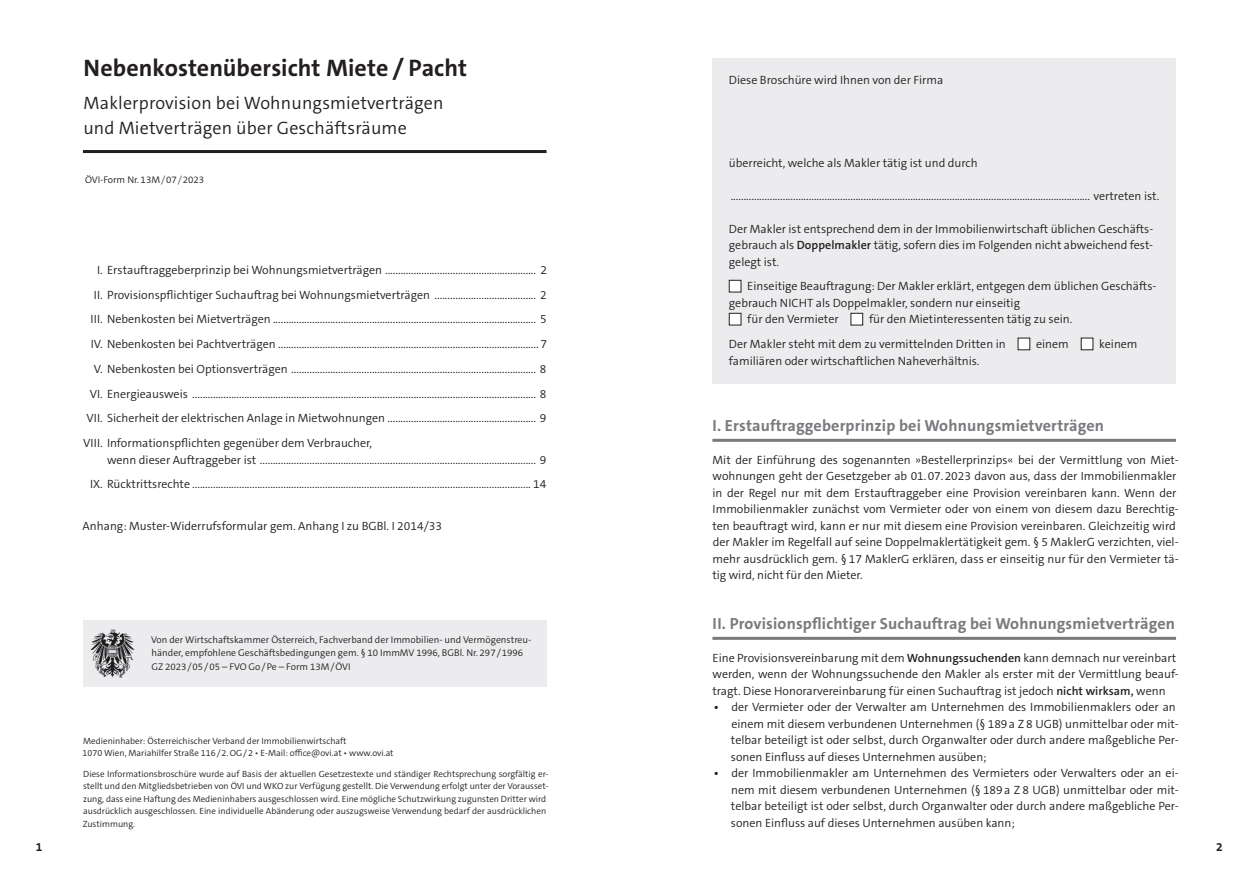
<style>
.page{position:relative;width:1259px;height:893px;background:#fff}
.page>*{position:absolute;margin:0;border:0;box-sizing:border-box;transform-origin:0 0}
.t1{font:700 24px "The Sans C5";color:#231f20}
.t2{font:300 18px/24.8px "The Sans C5";letter-spacing:.01em;color:#231f20}
.t3{font:700 16.2px "The Sans C5";letter-spacing:.01em;color:#787a7d}
.t4{font:300 12px/16.5px "The Sans C5";color:#231f20}
.t5{font:700 12px "The Sans C5";color:#231f20}
.t6{font:300 9.75px/13.5px "The Sans C5";color:#231f20}
.t7{font:300 9px/12.3px "The Sans C5";color:#231f20}
.s1{font-style:inherit}
.s2{font-weight:600}
</style>
<div class="page">
<hr style="left:712px;top:439px;width:464px;height:3px;background:#787a7d">
<hr style="left:712px;top:637px;width:464px;height:3px;background:#787a7d">
<div style="left:83px;top:620px;width:463px;height:66px;background:#ececee"></div>
<img style="left:91px;top:629px;width:44px;height:49px">
<hr style="left:83px;top:150px;width:463px;height:3px;background:#231f20">
<div style="left:712px;top:59px;width:464px;height:226px;background:#ececee"></div>
<div style="left:712px;top:265px;width:464px;height:78px;background:#ececee"></div>
<div style="left:712px;top:323px;width:464px;height:61px;background:#ececee"></div>
<div style="left:729px;top:280px;width:12px;height:12px;background:#fff"></div>
<div style="left:729px;top:280px;width:12px;height:12px;border:1px solid #231f20"></div>
<div style="left:729px;top:313px;width:12px;height:12px;background:#fff"></div>
<div style="left:729px;top:313px;width:12px;height:12px;border:1px solid #231f20"></div>
<div style="left:851px;top:313px;width:11px;height:12px;background:#fff"></div>
<div style="left:850px;top:313px;width:13px;height:12px;border:1px solid #231f20"></div>
<div style="left:1018px;top:338px;width:12px;height:12px;background:#fff"></div>
<div style="left:1081px;top:338px;width:12px;height:12px;background:#fff"></div>
<h1 class="t1" style="left:84px;top:52px;width:385px">Nebenkostenübersicht Miete / Pacht</h1>
<h2 class="t2" style="left:83px;top:90px;width:362px">Maklerprovision bei Wohnungsmietverträgen und Mietverträgen über Geschäftsräume</h2>
<p class="t6" style="left:85px;top:173px;width:121px">ÖVI-Form Nr. 13M <span class="s1">/</span> 07 <span class="s1">/</span> 2023</p>
<p class="t4" style="left:97px;top:262px;width:451px">I. Erstauftraggeberprinzip bei Wohnungsmietverträgen .......................................................... 2</p>
<p class="t4" style="left:94px;top:286px;width:454px">II. Provisionspflichtiger Suchauftrag bei Wohnungsmietverträgen ....................................... 2</p>
<p class="t4" style="left:90px;top:311px;width:458px">III. Nebenkosten bei Mietverträgen ..................................................................................................... 5</p>
<p class="t4" style="left:91px;top:336px;width:458px">IV. Nebenkosten bei Pachtverträgen .................................................................................................... 7</p>
<p class="t4" style="left:94px;top:361px;width:454px">V. Nebenkosten bei Optionsverträgen .............................................................................................. 8</p>
<p class="t4" style="left:90px;top:385px;width:458px">VI. Energieausweis .................................................................................................................................... 8</p>
<p class="t4" style="left:86px;top:410px;width:461px">VII. Sicherheit der elektrischen Anlage in Mietwohnungen ......................................................... 9</p>
<p class="t4" style="left:83px;top:435px;width:291px">VIII. Informationspflichten gegenüber dem Verbraucher,</p>
<p class="t4" style="left:90px;top:447px;width:458px;line-height:24.8px;text-align:right">wenn dieser Auftraggeber ist .......................................................................................................... 9<br>IX. Rücktrittsrechte .................................................................................................................................. 14</p>
<p class="t4" style="left:83px;top:517px;width:361px">Anhang: Muster-Widerrufsformular gem. Anhang I zu BGBl. I 2014/33</p>
<p class="t6" style="left:151px;top:633px;width:381px">Von der Wirtschaftskammer Österreich, Fachverband der Immobilien- und Vermögenstreu&shy;händer, empfohlene Geschäftsbedingungen gem. § 10 ImmMV 1996, BGBl. Nr. 297 / 1996<br>GZ 2023 / 05 / 05 – FVO Go / Pe – Form 13M / ÖVI</p>
<p class="t7" style="left:83px;top:735px;width:312px">Medieninhaber: Österreichischer Verband der Immobilienwirtschaft<br>1070 Wien, Mariahilfer Straße 116 / 2. OG / 2 • E-Mail: office@ovi.at • www.ovi.at</p>
<p class="t7" style="left:83px;top:768px;width:467px">Diese Informationsbroschüre wurde auf Basis der aktuellen Gesetzestexte und ständiger Rechtsprechung sorgfältig er&shy;stellt und den Mitgliedsbetrieben von ÖVI und WKO zur Verfügung gestellt. Die Verwendung erfolgt unter der Vorausset&shy;zung, dass eine Haftung des Medieninhabers ausgeschlossen wird. Eine mögliche Schutzwirkung zugunsten Dritter wird ausdrücklich ausgeschlossen. Eine individuelle Abänderung oder auszugsweise Verwendung bedarf der ausdrücklichen Zustimmung.</p>
<p class="t4" style="left:729px;top:72px;width:216px">Diese Broschüre wird Ihnen von der Firma</p>
<p class="t4" style="left:729px;top:154px;width:250px">überreicht, welche als Makler tätig ist und durch</p>
<p class="t4" style="left:730px;top:187px;width:430px">.......................................................................................................................................... vertreten ist.</p>
<p class="t4" style="left:729px;top:220px;width:426px;text-align:justify">Der Makler ist entsprechend dem in der Immobilienwirtschaft üblichen Geschäfts&shy;gebrauch als <span class="s2">Doppelmakler</span> tätig, sofern dies im Folgenden nicht abweichend fest&shy;gelegt ist.</p>
<p class="t4" style="left:747px;top:278px;width:410px">Einseitige Beauftragung: Der Makler erklärt, entgegen dem üblichen Geschäfts-</p>
<p class="t4" style="left:729px;top:295px;width:293px">gebrauch NICHT als Doppelmakler, sondern nur einseitig</p>
<p class="t4" style="left:747px;top:311px;width:93px">für den Vermieter</p>
<p class="t4" style="left:729px;top:307px;width:345px;line-height:24.8px;text-indent:140px">für den Mietinteressenten tätig zu sein.<br>Der Makler steht mit dem zu vermittelnden Dritten in</p>
<p class="t4" style="left:1036px;top:336px;width:34px">einem</p>
<p class="t4" style="left:1099px;top:336px;width:40px">keinem</p>
<p class="t4" style="left:729px;top:352px;width:252px">familiären oder wirtschaftlichen Naheverhältnis.</p>
<h3 class="t3" style="left:712px;top:415px;width:393px">I. Erstauftraggeberprinzip bei Wohnungsmietverträgen</h3>
<p class="t4" style="left:712px;top:451px;width:468px">Mit der Einführung des sogenannten »Bestellerprinzips« bei der Vermittlung von Miet&shy;wohnungen geht der Gesetzgeber ab 01. 07. 2023 davon aus, dass der Immobilienmakler in der Regel nur mit dem Erstauftraggeber eine Provision vereinbaren kann. Wenn der Immobilienmakler zunächst vom Vermieter oder von einem von diesem dazu Berechtig&shy;ten beauftragt wird, kann er nur mit diesem eine Provision vereinbaren. Gleichzeitig wird der Makler im Regelfall auf seine Doppelmaklertätigkeit gem. § 5 MaklerG verzichten, viel&shy;mehr ausdrücklich gem. § 17 MaklerG erklären, dass er einseitig nur für den Vermieter tä&shy;tig wird, nicht für den Mieter.</p>
<h3 class="t3" style="left:712px;top:613px;width:464px">II. Provisionspflichtiger Suchauftrag bei Wohnungsmietverträgen</h3>
<p class="t4" style="left:712px;top:649px;width:468px">Eine Provisionsvereinbarung mit dem <span class="s2">Wohnungssuchenden</span> kann demnach nur vereinbart werden, wenn der Wohnungssuchende den Makler als erster mit der Vermittlung beauf&shy;tragt. Diese Honorarvereinbarung für einen Suchauftrag ist jedoch <span class="s2">nicht wirksam,</span> wenn</p>
<p class="t4" style="left:731px;top:699px;width:449px;text-indent:-17px"><span class="s2">•</span> der Vermieter oder der Verwalter am Unternehmen des Immobilienmaklers oder an einem mit diesem verbundenen Unternehmen (§ 189 a Z 8 UGB) unmittelbar oder mit&shy;telbar beteiligt ist oder selbst, durch Organwalter oder durch andere maßgebliche Per&shy;sonen Einfluss auf dieses Unternehmen ausüben;</p>
<p class="t4" style="left:731px;top:765px;width:449px;text-align:justify;text-indent:-17px"><span class="s2">•</span> der Immobilienmakler am Unternehmen des Vermieters oder Verwalters oder an ei&shy;nem mit diesem verbundenen Unternehmen (§ 189 a Z 8 UGB) unmittelbar oder mit&shy;telbar beteiligt ist oder selbst, durch Organwalter oder durch andere maßgebliche Per&shy;sonen Einfluss auf dieses Unternehmen ausüben kann;</p>
<p class="t5" style="left:36px;top:840px;width:8px">1</p>
<p class="t5" style="left:1216px;top:840px;width:8px">2</p>
</div>
